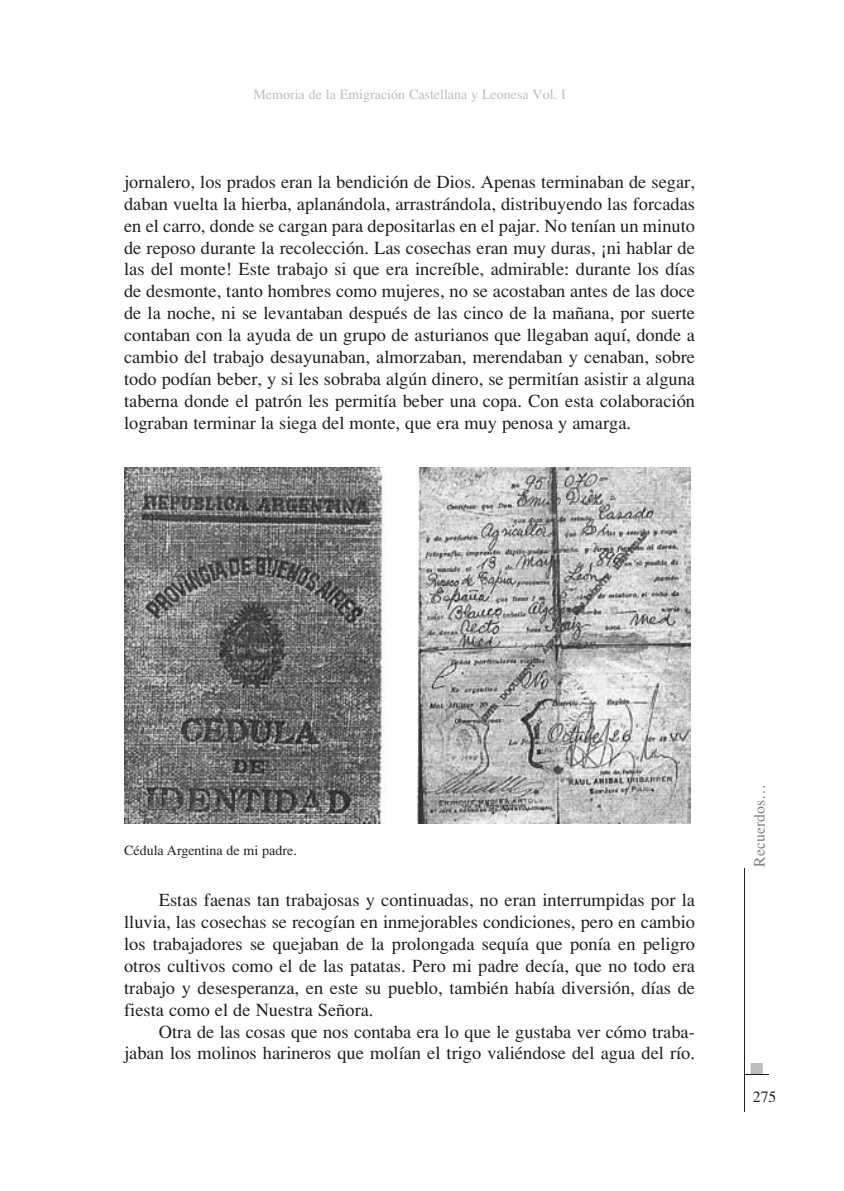
<style>
.page{position:relative;width:844px;height:1191px;background:#fff}
.page>*{position:absolute;margin:0;border:0;box-sizing:border-box;transform-origin:0 0}
.t1{font:18.38px/21.9px "Times";color:#231f20;text-align:justify}
.t2{font:17.5px "Zapf Dingbats ITC";color:#bcbdc0}
.t3{font:15.75px "Times";color:#808285}
.t4{font:15.75px "Times";color:#231f20}
.t5{font:14px "Times";color:#bcbdc0}
.t6{font:14px "Times";color:#231f20}
</style>
<div class="page">
<svg style="left:744px;top:1074px;width:24px;height:1px"></svg>
<hr style="left:743px;top:868px;width:1px;height:243px;background:#231f20">
<img style="left:124px;top:467px;width:566px;height:356px">
<p class="t5" style="left:253px;top:86px;width:313px">Memoria de la Emigración Castellana y Leonesa Vol. I</p>
<p class="t1" style="left:124px;top:171px;width:572px">jornalero, los prados eran la bendición de Dios. Apenas terminaban de segar, daban vuelta la hierba, aplanándola, arrastrándola, distribuyendo las forcadas en el carro, donde se cargan para depositarlas en el pajar. No tenían un minuto de reposo durante la recolección. Las cosechas eran muy duras, ¡ni hablar de las del monte! Este trabajo si que era increíble, admirable: durante los días de desmonte, tanto hombres como mujeres, no se acostaban antes de las doce de la noche, ni se levantaban después de las cinco de la mañana, por suerte contaban con la ayuda de un grupo de asturianos que llegaban aquí, donde a cambio del trabajo desayunaban, almorzaban, merendaban y cenaban, sobre todo podían beber, y si les sobraba algún dinero, se permitían asistir a alguna taberna donde el patrón les permitía beber una copa. Con esta colaboración lograban terminar la siega del monte, que era muy penosa y amarga.</p>
<p class="t6" style="left:124px;top:842px;width:174px">Cédula Argentina de mi padre.</p>
<p class="t1" style="left:124px;top:889px;width:572px;text-indent:35px">Estas faenas tan trabajosas y continuadas, no eran interrumpidas por la lluvia, las cosechas se recogían en inmejorables condiciones, pero en cambio los trabajadores se quejaban de la prolongada sequía que ponía en peligro otros cultivos como el de las patatas. Pero mi padre decía, que no todo era trabajo y desesperanza, en este su pueblo, también había diversión, días de fiesta como el de Nuestra Señora.</p>
<p class="t1" style="left:124px;top:1020px;width:572px;text-align:right">Otra de las cosas que nos contaba era lo que le gustaba ver cómo traba&shy;jaban los molinos harineros que molían el trigo valiéndose del agua del río.</p>
<p class="t3" style="left:750px;top:866px;width:84px;rotate:-90deg">Recuerdos…</p>
<p class="t2" style="left:750px;top:1060px;width:15px">■</p>
<p class="t4" style="left:752px;top:1087px;width:25px">275</p>
</div>
